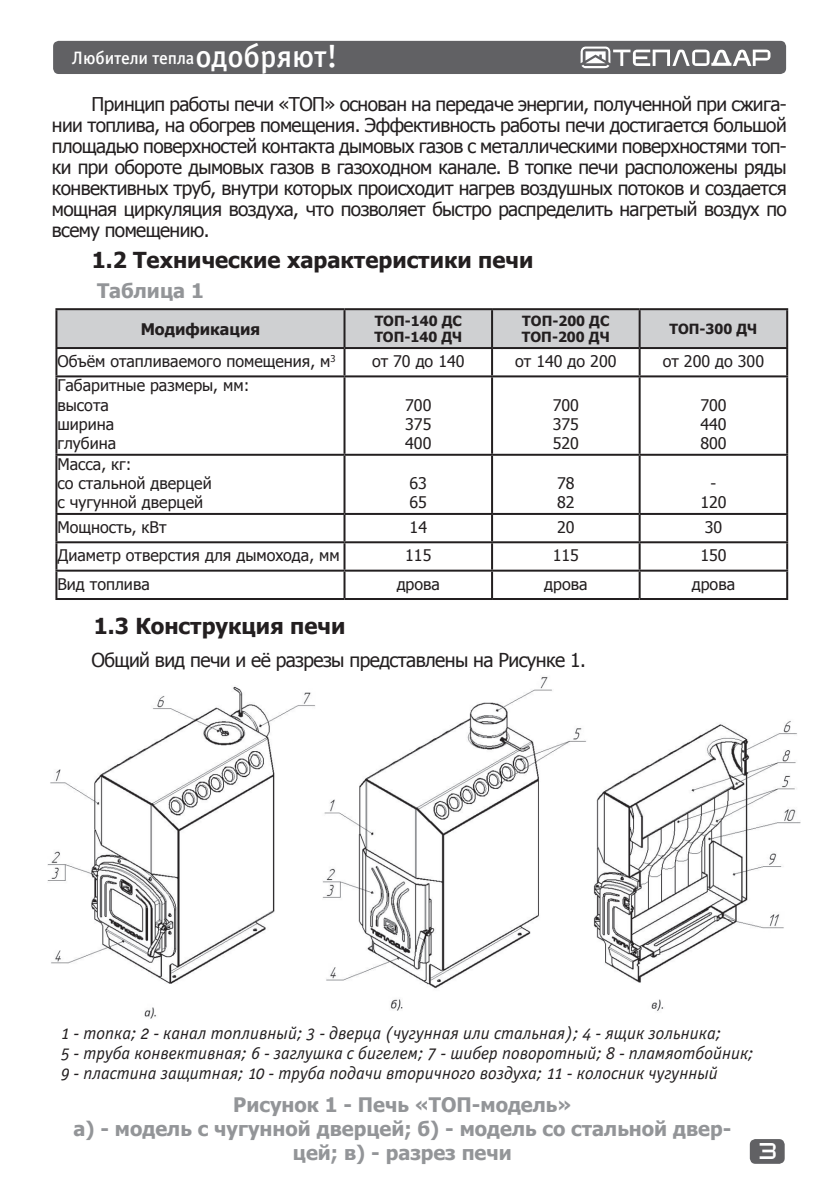
<style>
.page{position:relative;width:840px;height:1191px;background:#fff}
.page>*{position:absolute;margin:0;border:0;box-sizing:border-box;transform-origin:0 0}
.t1{font:700 22px "Tahoma";color:#231f20}
.t2{font:700 20px/24px "Tahoma";color:#939598;text-align:center}
.t3{font:19.2px "Tahoma";letter-spacing:-.03em;color:#231f20}
.t4{font:19px/21px "Tahoma";letter-spacing:-.03em;color:#231f20;text-align:justify}
.t5{font:italic 18px/20px "Officina Sans Book OSC";color:#231f20}
.t6{font:18px "Officina Sans Medium C";letter-spacing:-.005em;color:#fff}
.t7{font:16px/19.2px "Tahoma";color:#231f20}
.t8{font:700 16px "Tahoma";color:#231f20}
.t9{font:16px "teplodar";color:#fff}
.t10{font:700 14px/16.8px "Tahoma";color:#231f20}
.s1{font-size:32px}
</style>
<div class="page">
<div style="left:749px;top:1139px;width:35px;height:24px;background:#616164;border-radius:6px"></div>
<div style="left:53px;top:41px;width:732px;height:33px;background:#616164;border-radius:6px"></div>
<svg style="left:580px;top:46px;width:190px;height:22px"></svg>
<div style="left:57px;top:310px;width:728px;height:37px;background:#cfd0d2"></div>
<svg style="left:57px;top:349px;width:728px;height:249px"></svg>
<hr style="left:492px;top:308px;width:147px;height:2px;background:#231f20">
<hr style="left:639px;top:308px;width:148px;height:2px;background:#231f20">
<hr style="left:638px;top:310px;width:2px;height:37px;background:#231f20">
<hr style="left:785px;top:310px;width:2px;height:37px;background:#231f20">
<hr style="left:492px;top:347px;width:147px;height:2px;background:#231f20">
<hr style="left:639px;top:347px;width:148px;height:2px;background:#231f20">
<hr style="left:638px;top:349px;width:2px;height:26px;background:#231f20">
<hr style="left:785px;top:349px;width:2px;height:26px;background:#231f20">
<hr style="left:492px;top:375px;width:147px;height:2px;background:#231f20">
<hr style="left:639px;top:375px;width:148px;height:2px;background:#231f20">
<hr style="left:638px;top:377px;width:2px;height:77px;background:#231f20">
<hr style="left:785px;top:377px;width:2px;height:77px;background:#231f20">
<hr style="left:492px;top:454px;width:147px;height:2px;background:#231f20">
<hr style="left:639px;top:454px;width:148px;height:2px;background:#231f20">
<hr style="left:638px;top:456px;width:2px;height:57px;background:#231f20">
<hr style="left:785px;top:456px;width:2px;height:57px;background:#231f20">
<hr style="left:492px;top:513px;width:147px;height:2px;background:#231f20">
<hr style="left:639px;top:513px;width:148px;height:2px;background:#231f20">
<hr style="left:638px;top:515px;width:2px;height:26px;background:#231f20">
<hr style="left:785px;top:515px;width:2px;height:26px;background:#231f20">
<hr style="left:492px;top:541px;width:147px;height:2px;background:#231f20">
<hr style="left:639px;top:541px;width:148px;height:2px;background:#231f20">
<hr style="left:638px;top:543px;width:2px;height:26px;background:#231f20">
<hr style="left:785px;top:543px;width:2px;height:26px;background:#231f20">
<hr style="left:492px;top:569px;width:147px;height:2px;background:#231f20">
<hr style="left:639px;top:569px;width:148px;height:2px;background:#231f20">
<hr style="left:638px;top:571px;width:2px;height:27px;background:#231f20">
<hr style="left:785px;top:571px;width:2px;height:27px;background:#231f20">
<hr style="left:492px;top:598px;width:147px;height:2px;background:#231f20">
<hr style="left:639px;top:598px;width:148px;height:2px;background:#231f20">
<hr style="left:55px;top:308px;width:289px;height:2px;background:#231f20">
<hr style="left:55px;top:310px;width:2px;height:37px;background:#231f20">
<hr style="left:55px;top:347px;width:289px;height:2px;background:#231f20">
<hr style="left:55px;top:349px;width:2px;height:26px;background:#231f20">
<hr style="left:55px;top:375px;width:289px;height:2px;background:#231f20">
<hr style="left:55px;top:377px;width:2px;height:77px;background:#231f20">
<hr style="left:55px;top:454px;width:289px;height:2px;background:#231f20">
<hr style="left:55px;top:456px;width:2px;height:57px;background:#231f20">
<hr style="left:55px;top:513px;width:289px;height:2px;background:#231f20">
<hr style="left:55px;top:515px;width:2px;height:26px;background:#231f20">
<hr style="left:55px;top:541px;width:289px;height:2px;background:#231f20">
<hr style="left:55px;top:543px;width:2px;height:26px;background:#231f20">
<hr style="left:55px;top:569px;width:289px;height:2px;background:#231f20">
<hr style="left:55px;top:571px;width:2px;height:27px;background:#231f20">
<hr style="left:55px;top:598px;width:289px;height:2px;background:#231f20">
<hr style="left:344px;top:308px;width:148px;height:2px;background:#231f20">
<hr style="left:343px;top:310px;width:2px;height:37px;background:#231f20">
<hr style="left:491px;top:310px;width:2px;height:37px;background:#231f20">
<hr style="left:344px;top:347px;width:148px;height:2px;background:#231f20">
<hr style="left:343px;top:349px;width:2px;height:26px;background:#231f20">
<hr style="left:491px;top:349px;width:2px;height:26px;background:#231f20">
<hr style="left:344px;top:375px;width:148px;height:2px;background:#231f20">
<hr style="left:343px;top:377px;width:2px;height:77px;background:#231f20">
<hr style="left:491px;top:377px;width:2px;height:77px;background:#231f20">
<hr style="left:344px;top:454px;width:148px;height:2px;background:#231f20">
<hr style="left:343px;top:456px;width:2px;height:57px;background:#231f20">
<hr style="left:491px;top:456px;width:2px;height:57px;background:#231f20">
<hr style="left:344px;top:513px;width:148px;height:2px;background:#231f20">
<hr style="left:343px;top:515px;width:2px;height:26px;background:#231f20">
<hr style="left:491px;top:515px;width:2px;height:26px;background:#231f20">
<hr style="left:344px;top:541px;width:148px;height:2px;background:#231f20">
<hr style="left:343px;top:543px;width:2px;height:26px;background:#231f20">
<hr style="left:491px;top:543px;width:2px;height:26px;background:#231f20">
<hr style="left:344px;top:569px;width:148px;height:2px;background:#231f20">
<hr style="left:343px;top:571px;width:2px;height:27px;background:#231f20">
<hr style="left:491px;top:571px;width:2px;height:27px;background:#231f20">
<hr style="left:344px;top:598px;width:148px;height:2px;background:#231f20">
<img style="left:48px;top:677px;width:538px;height:342px">
<img style="left:593px;top:721px;width:207px;height:290px">
<p class="t6" style="left:72px;top:48px;width:267px">Любители тепла<span class="s1">одобряют!</span></p>
<p class="t4" style="left:52px;top:93px;width:736px;text-indent:40px">Принцип работы печи «ТОП» основан на передаче энергии, полученной при сжига&shy;нии топлива, на обогрев помещения. Эффективность работы печи достигается большой площадью поверхностей контакта дымовых газов с металлическими поверхностями топ&shy;ки при обороте дымовых газов в газоходном канале. В топке печи расположены ряды конвективных труб, внутри которых происходит нагрев воздушных потоков и создается мощная циркуляция воздуха, что позволяет быстро распределить нагретый воздух по всему помещению.</p>
<p class="t1" style="left:92px;top:244px;width:443px">1.2 Технические характеристики печи</p>
<p class="t2" style="left:97px;top:277px;width:108px">Таблица 1</p>
<p class="t8" style="left:141px;top:318px;width:121px">Модификация</p>
<p class="t10" style="left:374px;top:311px;width:89px">ТОП-140 ДС<br>ТОП-140 ДЧ</p>
<p class="t10" style="left:521px;top:311px;width:89px">ТОП-200 ДС<br>ТОП-200 ДЧ</p>
<p class="t10" style="left:669px;top:320px;width:89px">ТОП-300 ДЧ</p>
<p class="t7" style="left:57px;top:351px;width:279px">Объём отапливаемого помещения, м<sup>3</sup></p>
<p class="t7" style="left:372px;top:351px;width:94px">от 70 до 140</p>
<p class="t7" style="left:515px;top:351px;width:103px">от 140 до 200</p>
<p class="t7" style="left:662px;top:351px;width:103px">от 200 до 300</p>
<p class="t7" style="left:57px;top:375px;width:193px">Габаритные размеры, мм: высота<br>ширина<br>глубина</p>
<p class="t7" style="left:405px;top:394px;width:28px;text-align:justify">700<br>375<br>400</p>
<p class="t7" style="left:552px;top:394px;width:28px;text-align:justify">700<br>375<br>520</p>
<p class="t7" style="left:700px;top:394px;width:28px;text-align:justify">700<br>440<br>800</p>
<p class="t7" style="left:57px;top:454px;width:156px">Масса, кг:<br>со стальной дверцей с чугунной дверцей</p>
<p class="t7" style="left:409px;top:473px;width:19px">63<br>65</p>
<p class="t7" style="left:557px;top:473px;width:19px">78<br>82</p>
<p class="t7" style="left:700px;top:473px;width:28px;text-align:center">-<br>120</p>
<p class="t7" style="left:57px;top:516px;width:110px">Мощность, кВт</p>
<p class="t7" style="left:409px;top:516px;width:19px">14</p>
<p class="t7" style="left:557px;top:516px;width:19px">20</p>
<p class="t7" style="left:704px;top:516px;width:19px">30</p>
<p class="t7" style="left:57px;top:545px;width:283px">Диаметр отверстия для дымохода, мм</p>
<p class="t7" style="left:405px;top:545px;width:28px">115</p>
<p class="t7" style="left:552px;top:545px;width:28px">115</p>
<p class="t7" style="left:700px;top:545px;width:28px">150</p>
<p class="t7" style="left:57px;top:573px;width:94px">Вид топлива</p>
<p class="t7" style="left:396px;top:573px;width:45px">дрова</p>
<p class="t7" style="left:544px;top:573px;width:45px">дрова</p>
<p class="t7" style="left:691px;top:573px;width:45px">дрова</p>
<p class="t1" style="left:94px;top:610px;width:253px">1.3 Конструкция печи</p>
<p class="t3" style="left:91px;top:647px;width:495px">Общий вид печи и её разрезы представлены на Рисунке 1.</p>
<p class="t5" style="left:61px;top:1023px;width:694px">1 - топка; 2 - канал топливный; 3 - дверца (чугунная или стальная); 4 - ящик зольника;<br>5 - труба конвективная; 6 - заглушка с бигелем; 7 - шибер поворотный; 8 - пламяотбойник;<br>9 - пластина защитная; 10 - труба подачи вторичного воздуха; 11 - колосник чугунный</p>
<p class="t2" style="left:73px;top:1091px;width:659px">Рисунок 1 - Печь «ТОП-модель»<br>а) - модель с чугунной дверцей; б) - модель со стальной двер&shy;цей; в) - разрез печи</p>
<p class="t9" style="left:759px;top:1144px;width:18px">3</p>
</div>
